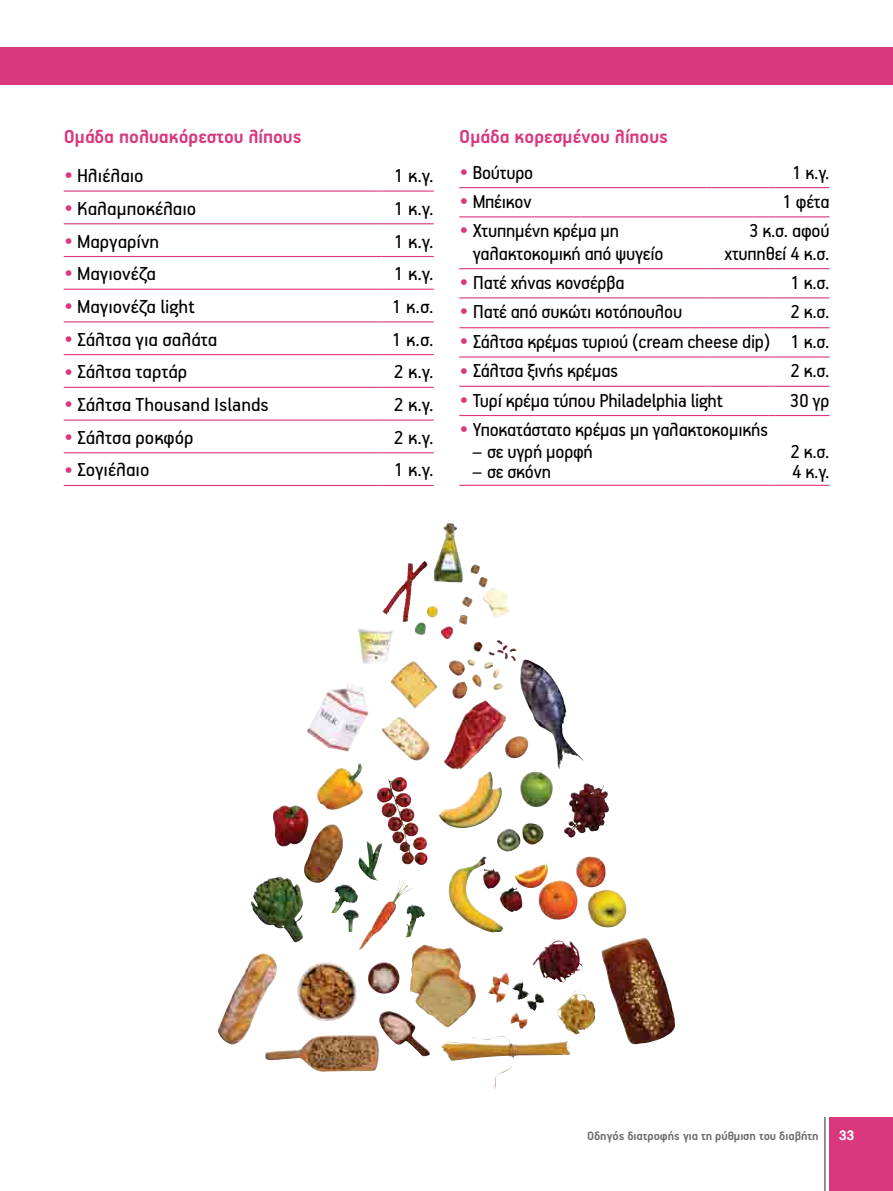
<style>
.page{position:relative;width:893px;height:1191px;background:#fff}
.page>*{position:absolute;margin:0;border:0;box-sizing:border-box;transform-origin:0 0}
.t1{font:21px/22.5px "PF Handbook Pro";letter-spacing:-.01em;color:#000;scale:.96 1}
.t2{font:21px "PF Handbook Pro";letter-spacing:-.01em;color:#000}
.t3{font:700 21px "PF Handbook Pro";color:#da387d}
.t4{font:700 13.5px "PF Handbook Pro";letter-spacing:-.005em;color:#6d6e71}
.t5{font:700 13.5px "Helvetica";color:#fff}
.s1{font-size:25.5px;color:#da387d}
</style>
<div class="page">
<img style="left:218px;top:587px;width:457px;height:502px">
<img style="left:382px;top:523px;width:109px;height:99px">
<div style="left:829px;top:1117px;width:64px;height:74px;background:#da387d"></div>
<hr style="left:824px;top:1117px;width:2px;height:74px;background:#6d6e71">
<div style="left:0;top:47px;width:893px;height:37px;background:#da387d"></div>
<hr style="left:64px;top:190px;width:318px;height:2px;background:#da387d">
<hr style="left:382px;top:190px;width:52px;height:2px;background:#da387d">
<hr style="left:64px;top:223px;width:318px;height:1px;background:#da387d">
<hr style="left:382px;top:223px;width:52px;height:1px;background:#da387d">
<hr style="left:64px;top:256px;width:318px;height:1px;background:#da387d">
<hr style="left:382px;top:256px;width:52px;height:1px;background:#da387d">
<hr style="left:64px;top:289px;width:318px;height:1px;background:#da387d">
<hr style="left:382px;top:289px;width:52px;height:1px;background:#da387d">
<hr style="left:64px;top:321px;width:318px;height:1px;background:#da387d">
<hr style="left:382px;top:321px;width:52px;height:1px;background:#da387d">
<hr style="left:64px;top:354px;width:318px;height:1px;background:#da387d">
<hr style="left:382px;top:354px;width:52px;height:1px;background:#da387d">
<hr style="left:64px;top:387px;width:318px;height:1px;background:#da387d">
<hr style="left:382px;top:387px;width:52px;height:1px;background:#da387d">
<hr style="left:64px;top:419px;width:318px;height:1px;background:#da387d">
<hr style="left:382px;top:419px;width:52px;height:1px;background:#da387d">
<hr style="left:64px;top:452px;width:318px;height:1px;background:#da387d">
<hr style="left:382px;top:452px;width:52px;height:1px;background:#da387d">
<hr style="left:64px;top:485px;width:318px;height:1px;background:#da387d">
<hr style="left:382px;top:485px;width:52px;height:1px;background:#da387d">
<hr style="left:459px;top:187px;width:247px;height:1px;background:#da387d">
<hr style="left:706px;top:187px;width:62px;height:1px;background:#da387d">
<hr style="left:774px;top:187px;width:55px;height:1px;background:#da387d">
<hr style="left:459px;top:216px;width:247px;height:1px;background:#da387d">
<hr style="left:706px;top:216px;width:62px;height:1px;background:#da387d">
<hr style="left:774px;top:216px;width:55px;height:1px;background:#da387d">
<hr style="left:459px;top:268px;width:247px;height:1px;background:#da387d">
<hr style="left:706px;top:268px;width:62px;height:1px;background:#da387d">
<hr style="left:774px;top:268px;width:55px;height:1px;background:#da387d">
<hr style="left:459px;top:297px;width:247px;height:1px;background:#da387d">
<hr style="left:706px;top:297px;width:62px;height:1px;background:#da387d">
<hr style="left:774px;top:297px;width:55px;height:1px;background:#da387d">
<hr style="left:774px;top:327px;width:55px;height:1px;background:#da387d">
<hr style="left:774px;top:356px;width:55px;height:1px;background:#da387d">
<hr style="left:774px;top:386px;width:55px;height:1px;background:#da387d">
<hr style="left:459px;top:485px;width:247px;height:1px;background:#da387d">
<hr style="left:706px;top:485px;width:62px;height:1px;background:#da387d">
<hr style="left:774px;top:485px;width:55px;height:1px;background:#da387d">
<hr style="left:774px;top:415px;width:55px;height:1px;background:#da387d">
<hr style="left:459px;top:327px;width:247px;height:1px;background:#da387d">
<hr style="left:706px;top:327px;width:62px;height:1px;background:#da387d">
<hr style="left:459px;top:356px;width:247px;height:1px;background:#da387d">
<hr style="left:706px;top:356px;width:62px;height:1px;background:#da387d">
<hr style="left:459px;top:386px;width:247px;height:1px;background:#da387d">
<hr style="left:706px;top:386px;width:62px;height:1px;background:#da387d">
<hr style="left:459px;top:415px;width:247px;height:1px;background:#da387d">
<hr style="left:706px;top:415px;width:62px;height:1px;background:#da387d">
<p class="t3" style="left:64px;top:124px;width:239px">Ομάδα πολυακόρεστου λίπους</p>
<p class="t2" style="left:64px;top:163px;width:81px"><span class="s1">•</span> Ηλιέλαιο</p>
<p class="t2" style="left:394px;top:163px;width:41px">1 κ.γ.</p>
<p class="t2" style="left:64px;top:196px;width:134px"><span class="s1">•</span> Καλαμποκέλαιο</p>
<p class="t2" style="left:394px;top:196px;width:41px">1 κ.γ.</p>
<p class="t2" style="left:64px;top:228px;width:97px"><span class="s1">•</span> Μαργαρίνη</p>
<p class="t2" style="left:394px;top:228px;width:41px">1 κ.γ.</p>
<p class="t2" style="left:64px;top:261px;width:94px"><span class="s1">•</span> Μαγιονέζα</p>
<p class="t2" style="left:394px;top:261px;width:41px">1 κ.γ.</p>
<p class="t2" style="left:64px;top:294px;width:132px"><span class="s1">•</span> Μαγιονέζα light</p>
<p class="t2" style="left:392px;top:294px;width:43px">1 κ.σ.</p>
<p class="t2" style="left:64px;top:326px;width:155px"><span class="s1">•</span> Σάλτσα για σαλάτα</p>
<p class="t2" style="left:392px;top:326px;width:43px">1 κ.σ.</p>
<p class="t2" style="left:64px;top:359px;width:125px"><span class="s1">•</span> Σάλτσα ταρτάρ</p>
<p class="t2" style="left:394px;top:359px;width:41px">2 κ.γ.</p>
<p class="t2" style="left:64px;top:392px;width:206px"><span class="s1">•</span> Σάλτσα Thousand Islands</p>
<p class="t2" style="left:394px;top:392px;width:41px">2 κ.γ.</p>
<p class="t2" style="left:64px;top:424px;width:131px"><span class="s1">•</span> Σάλτσα ροκφόρ</p>
<p class="t2" style="left:394px;top:424px;width:41px">2 κ.γ.</p>
<p class="t2" style="left:64px;top:457px;width:87px"><span class="s1">•</span> Σογιέλαιο</p>
<p class="t2" style="left:394px;top:457px;width:41px">1 κ.γ.</p>
<p class="t3" style="left:459px;top:124px;width:210px">Ομάδα κορεσμένου λίπους</p>
<p class="t1" style="left:459px;top:160px;width:78px"><span class="s1">•</span> Βούτυρο</p>
<p class="t1" style="left:792px;top:160px;width:40px">1 κ.γ.</p>
<p class="t1" style="left:459px;top:189px;width:77px"><span class="s1">•</span> Μπέικον</p>
<p class="t1" style="left:782px;top:189px;width:50px">1 φέτα</p>
<p class="t1" style="left:473px;top:219px;width:200px;text-indent:-14px"><span class="s1">•</span> Χτυπημένη κρέμα μη γαλακτοκομική από ψυγείο</p>
<p class="t1" style="left:724px;top:219px;width:111px;text-align:right">3 κ.σ. αφού χτυπηθεί 4 κ.σ.</p>
<p class="t1" style="left:459px;top:270px;width:174px"><span class="s1">•</span> Πατέ χήνας κονσέρβα</p>
<p class="t1" style="left:790px;top:270px;width:42px">1 κ.σ.</p>
<p class="t1" style="left:459px;top:300px;width:234px"><span class="s1">•</span> Πατέ από συκώτι κοτόπουλου</p>
<p class="t1" style="left:790px;top:300px;width:42px">2 κ.σ.</p>
<p class="t1" style="left:459px;top:329px;width:387px"><span class="s1">•</span> Σάλτσα κρέμας τυριού (cream cheese dip) 1 κ.σ.</p>
<p class="t1" style="left:459px;top:359px;width:167px"><span class="s1">•</span> Σάλτσα ξινής κρέμας</p>
<p class="t1" style="left:790px;top:359px;width:42px">2 κ.σ.</p>
<p class="t1" style="left:459px;top:388px;width:276px"><span class="s1">•</span> Τυρί κρέμα τύπου Philadelphia light</p>
<p class="t1" style="left:790px;top:388px;width:43px">30 γρ</p>
<p class="t1" style="left:459px;top:417px;width:323px"><span class="s1">•</span> Υποκατάστατο κρέμας μη γαλακτοκομικής</p>
<p class="t1" style="left:472px;top:439px;width:127px">– σε υγρή μορφή</p>
<p class="t1" style="left:790px;top:439px;width:42px">2 κ.σ.</p>
<p class="t1" style="left:472px;top:459px;width:84px">– σε σκόνη</p>
<p class="t1" style="left:792px;top:459px;width:40px">4 κ.γ.</p>
<p class="t4" style="left:587px;top:1127px;width:233px">Οδηγός διατροφής για τη ρύθμιση του διαβήτη</p>
<p class="t5" style="left:839px;top:1127px;width:17px">33</p>
</div>
